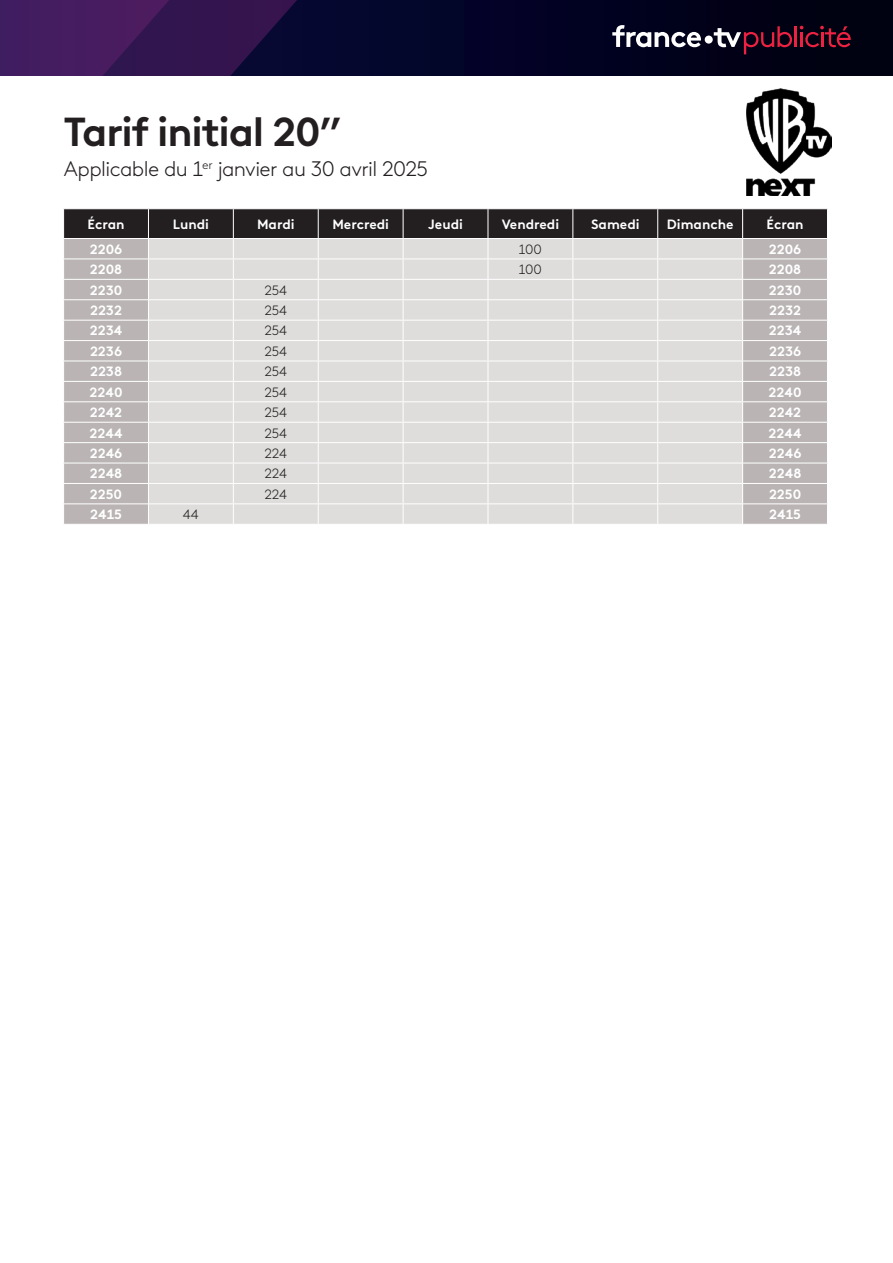
<style>
.page{position:relative;width:893px;height:1263px;background:#fff}
.page>*{position:absolute;margin:0;border:0;box-sizing:border-box;transform-origin:0 0}
.t1{font:700 40.5px "France TV Brown";letter-spacing:-.03em;color:#231f20}
.t2{font:300 21px "France TV Brown";letter-spacing:-.03em;color:#231f20}
.t3{font:700 13.5px "France TV Brown";color:#fff}
.t4{font:300 13.5px "France TV Brown";color:#231f20}
</style>
<div class="page">
<svg style="left:316px;top:0;width:577px;height:75px;background:#020220"></svg>
<svg style="left:0;top:0;width:316px;height:75px;background:#331551"></svg>
<svg style="left:612px;top:25px;width:89px;height:22px"></svg>
<div style="left:705px;top:36px;width:8px;height:8px;background:#fff;border-radius:50%"></div>
<svg style="left:714px;top:26px;width:78px;height:28px;background:#3d1e32"></svg>
<svg style="left:800px;top:26px;width:51px;height:21px"></svg>
<hr style="left:795px;top:26px;width:2px;height:21px;background:#ed2141">
<img style="left:746px;top:88px;width:85px;height:108px">
<svg style="left:63px;top:209px;width:765px;height:315px;background:#cac8c7"></svg>
<h1 class="t1" style="left:64px;top:101px;width:279px">Tarif initial 20’’</h1>
<h2 class="t2" style="left:64px;top:154px;width:366px">Applicable du 1<sup>er</sup> janvier au 30 avril 2025</h2>
<p class="t3" style="left:88px;top:214px;width:38px">Écran</p>
<p class="t3" style="left:173px;top:214px;width:38px">Lundi</p>
<p class="t3" style="left:257px;top:214px;width:39px">Mardi</p>
<p class="t3" style="left:332px;top:214px;width:58px">Mercredi</p>
<p class="t3" style="left:428px;top:214px;width:36px">Jeudi</p>
<p class="t3" style="left:502px;top:214px;width:59px">Vendredi</p>
<p class="t3" style="left:591px;top:214px;width:50px">Samedi</p>
<p class="t3" style="left:667px;top:214px;width:68px">Dimanche</p>
<p class="t3" style="left:767px;top:214px;width:38px">Écran</p>
<p class="t3" style="left:90px;top:239px;width:34px">2206</p>
<p class="t4" style="left:519px;top:239px;width:25px">100</p>
<p class="t3" style="left:769px;top:239px;width:34px">2206</p>
<p class="t3" style="left:90px;top:259px;width:34px">2208</p>
<p class="t4" style="left:519px;top:260px;width:25px">100</p>
<p class="t3" style="left:769px;top:259px;width:34px">2208</p>
<p class="t3" style="left:90px;top:279px;width:34px">2230</p>
<p class="t4" style="left:264px;top:280px;width:24px">254</p>
<p class="t3" style="left:769px;top:279px;width:34px">2230</p>
<p class="t3" style="left:90px;top:300px;width:33px">2232</p>
<p class="t4" style="left:264px;top:301px;width:24px">254</p>
<p class="t3" style="left:769px;top:300px;width:33px">2232</p>
<p class="t3" style="left:90px;top:320px;width:34px">2234</p>
<p class="t4" style="left:264px;top:321px;width:24px">254</p>
<p class="t3" style="left:769px;top:320px;width:34px">2234</p>
<p class="t3" style="left:90px;top:341px;width:34px">2236</p>
<p class="t4" style="left:264px;top:342px;width:24px">254</p>
<p class="t3" style="left:769px;top:341px;width:34px">2236</p>
<p class="t3" style="left:90px;top:361px;width:34px">2238</p>
<p class="t4" style="left:264px;top:362px;width:24px">254</p>
<p class="t3" style="left:769px;top:361px;width:34px">2238</p>
<p class="t3" style="left:90px;top:382px;width:35px">2240</p>
<p class="t4" style="left:264px;top:382px;width:24px">254</p>
<p class="t3" style="left:768px;top:382px;width:35px">2240</p>
<p class="t3" style="left:90px;top:402px;width:34px">2242</p>
<p class="t4" style="left:264px;top:403px;width:24px">254</p>
<p class="t3" style="left:769px;top:402px;width:34px">2242</p>
<p class="t3" style="left:89px;top:422px;width:35px">2244</p>
<p class="t4" style="left:264px;top:423px;width:24px">254</p>
<p class="t3" style="left:768px;top:422px;width:35px">2244</p>
<p class="t3" style="left:90px;top:443px;width:34px">2246</p>
<p class="t4" style="left:264px;top:444px;width:24px">224</p>
<p class="t3" style="left:769px;top:443px;width:34px">2246</p>
<p class="t3" style="left:90px;top:463px;width:34px">2248</p>
<p class="t4" style="left:264px;top:464px;width:24px">224</p>
<p class="t3" style="left:769px;top:463px;width:34px">2248</p>
<p class="t3" style="left:90px;top:484px;width:34px">2250</p>
<p class="t4" style="left:264px;top:484px;width:24px">224</p>
<p class="t3" style="left:769px;top:484px;width:34px">2250</p>
<p class="t3" style="left:90px;top:504px;width:33px">2415</p>
<p class="t4" style="left:183px;top:505px;width:17px">44</p>
<p class="t3" style="left:769px;top:504px;width:33px">2415</p>
</div>
